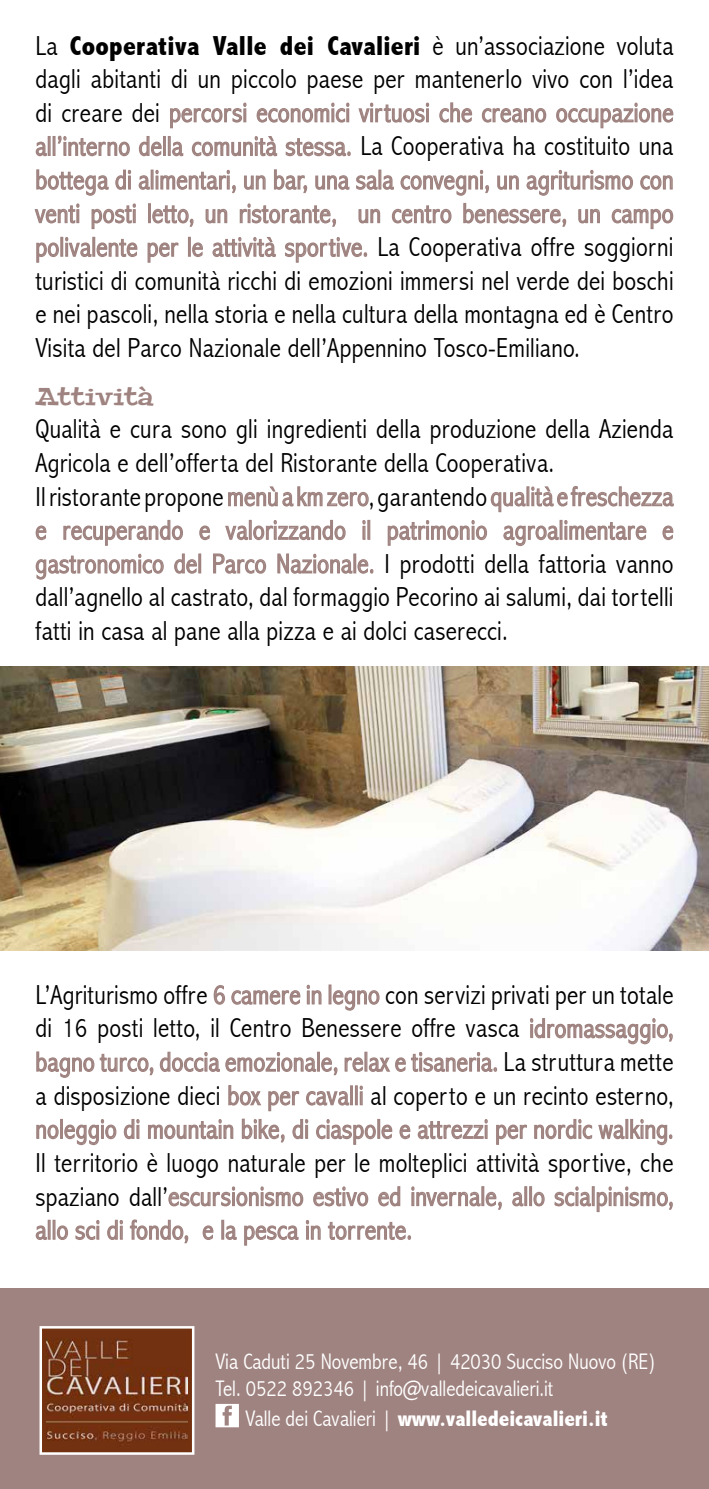
<style>
.page{position:relative;width:709px;height:1489px;background:#fff}
.page>*{position:absolute;margin:0;border:0;box-sizing:border-box;transform-origin:0 0}
.t1{font:300 condensed 27.5px/33.5px "Abadi";letter-spacing:.01em;color:#000;text-align:justify}
.t2{font:300 condensed 27.5px/33.5px "Abadi";letter-spacing:.01em;color:#9f8380;text-align:justify}
.t3{font:25px "Peralta";letter-spacing:.01em;color:#9f8380}
.t4{font:300 condensed 22.5px/27px "Abadi";color:#fff}
.t5{font:800 condensed 22.5px "Abadi";color:#fff}
.s1{font-weight:800}
.s2{color:#9f8380}
.s3{color:#000}
.s4{font-weight:300}
</style>
<div class="page">
<div style="left:0;top:1288px;width:709px;height:200px;background:#9f8380"></div>
<svg style="left:170px;top:103px;width:76px;height:26px"></svg>
<div style="left:243px;top:108px;width:3px;height:14px;border:1px solid #9f8380"></div>
<svg style="left:256px;top:103px;width:93px;height:20px"></svg>
<div style="left:346px;top:108px;width:3px;height:14px;border:1px solid #9f8380"></div>
<svg style="left:358px;top:103px;width:71px;height:20px"></svg>
<div style="left:426px;top:108px;width:3px;height:14px;border:1px solid #9f8380"></div>
<svg style="left:439px;top:102px;width:34px;height:21px"></svg>
<svg style="left:481px;top:108px;width:66px;height:15px"></svg>
<svg style="left:556px;top:103px;width:118px;height:26px"></svg>
<svg style="left:35px;top:141px;width:13px;height:16px"></svg>
<div style="left:48px;top:136px;width:3px;height:20px;border:1px solid #9f8380"></div>
<div style="left:53px;top:136px;width:3px;height:20px;border:1px solid #9f8380"></div>
<svg style="left:57px;top:135px;width:73px;height:22px"></svg>
<svg style="left:139px;top:136px;width:23px;height:21px"></svg>
<div style="left:163px;top:136px;width:3px;height:20px;border:1px solid #9f8380"></div>
<div style="left:168px;top:136px;width:3px;height:20px;border:1px solid #9f8380"></div>
<svg style="left:172px;top:141px;width:12px;height:16px"></svg>
<svg style="left:191px;top:136px;width:87px;height:21px"></svg>
<svg style="left:285px;top:138px;width:66px;height:19px"></svg>
<svg style="left:36px;top:169px;width:73px;height:27px"></svg>
<svg style="left:115px;top:169px;width:16px;height:21px"></svg>
<div style="left:128px;top:175px;width:3px;height:14px;border:1px solid #9f8380"></div>
<svg style="left:138px;top:170px;width:98px;height:24px"></svg>
<svg style="left:244px;top:175px;width:22px;height:15px"></svg>
<svg style="left:274px;top:169px;width:34px;height:25px"></svg>
<div style="left:378px;top:169px;width:3px;height:20px;border:1px solid #9f8380"></div>
<svg style="left:315px;top:174px;width:79px;height:16px"></svg>
<svg style="left:400px;top:170px;width:89px;height:26px"></svg>
<svg style="left:497px;top:175px;width:22px;height:15px"></svg>
<svg style="left:526px;top:170px;width:147px;height:26px"></svg>
<svg style="left:34px;top:203px;width:45px;height:21px"></svg>
<div style="left:76px;top:209px;width:3px;height:14px;border:1px solid #9f8380"></div>
<svg style="left:91px;top:203px;width:45px;height:27px"></svg>
<div style="left:133px;top:209px;width:3px;height:14px;border:1px solid #9f8380"></div>
<div style="left:148px;top:203px;width:3px;height:20px;border:1px solid #9f8380"></div>
<svg style="left:152px;top:205px;width:42px;height:22px"></svg>
<svg style="left:205px;top:208px;width:23px;height:16px"></svg>
<svg style="left:239px;top:203px;width:97px;height:24px"></svg>
<svg style="left:358px;top:208px;width:23px;height:16px"></svg>
<svg style="left:391px;top:205px;width:61px;height:19px"></svg>
<svg style="left:463px;top:202px;width:104px;height:25px"></svg>
<svg style="left:578px;top:208px;width:22px;height:16px"></svg>
<svg style="left:611px;top:208px;width:63px;height:22px"></svg>
<svg style="left:36px;top:237px;width:102px;height:26px"></svg>
<svg style="left:147px;top:242px;width:32px;height:21px"></svg>
<div style="left:188px;top:237px;width:3px;height:20px;border:1px solid #9f8380"></div>
<svg style="left:192px;top:242px;width:11px;height:15px"></svg>
<svg style="left:212px;top:237px;width:64px;height:20px"></svg>
<svg style="left:285px;top:237px;width:83px;height:26px"></svg>
<svg style="left:228px;top:486px;width:141px;height:21px"></svg>
<svg style="left:490px;top:486px;width:184px;height:27px"></svg>
<svg style="left:35px;top:525px;width:12px;height:15px"></svg>
<svg style="left:63px;top:519px;width:120px;height:27px"></svg>
<svg style="left:199px;top:525px;width:11px;height:15px"></svg>
<svg style="left:225px;top:519px;width:121px;height:22px"></svg>
<svg style="left:362px;top:520px;width:4px;height:4px"></svg>
<div style="left:362px;top:526px;width:3px;height:14px;border:1px solid #9f8380"></div>
<div style="left:367px;top:520px;width:3px;height:20px;border:1px solid #9f8380"></div>
<svg style="left:387px;top:520px;width:101px;height:26px"></svg>
<svg style="left:503px;top:520px;width:144px;height:26px"></svg>
<svg style="left:662px;top:525px;width:12px;height:15px"></svg>
<svg style="left:35px;top:553px;width:129px;height:27px"></svg>
<svg style="left:174px;top:553px;width:23px;height:21px"></svg>
<div style="left:198px;top:553px;width:3px;height:20px;border:1px solid #9f8380"></div>
<svg style="left:213px;top:553px;width:54px;height:21px"></svg>
<svg style="left:277px;top:553px;width:97px;height:21px"></svg>
<svg style="left:213px;top:985px;width:88px;height:20px"></svg>
<svg style="left:307px;top:984px;width:15px;height:21px"></svg>
<div style="left:328px;top:984px;width:3px;height:20px;border:1px solid #9f8380"></div>
<svg style="left:332px;top:990px;width:48px;height:21px"></svg>
<svg style="left:530px;top:1018px;width:143px;height:26px"></svg>
<svg style="left:36px;top:1051px;width:302px;height:27px"></svg>
<svg style="left:344px;top:1051px;width:154px;height:21px"></svg>
<svg style="left:228px;top:1085px;width:33px;height:21px"></svg>
<svg style="left:268px;top:1091px;width:82px;height:20px"></svg>
<div style="left:350px;top:1085px;width:3px;height:20px;border:1px solid #9f8380"></div>
<div style="left:355px;top:1085px;width:3px;height:20px;border:1px solid #9f8380"></div>
<svg style="left:359px;top:1085px;width:4px;height:4px"></svg>
<div style="left:360px;top:1091px;width:3px;height:14px;border:1px solid #9f8380"></div>
<svg style="left:36px;top:1119px;width:81px;height:26px"></svg>
<svg style="left:123px;top:1119px;width:17px;height:20px"></svg>
<div style="left:136px;top:1124px;width:3px;height:14px;border:1px solid #9f8380"></div>
<svg style="left:148px;top:1119px;width:86px;height:21px"></svg>
<svg style="left:241px;top:1118px;width:44px;height:24px"></svg>
<svg style="left:292px;top:1119px;width:16px;height:20px"></svg>
<div style="left:305px;top:1124px;width:3px;height:14px;border:1px solid #9f8380"></div>
<svg style="left:316px;top:1119px;width:77px;height:26px"></svg>
<svg style="left:399px;top:1124px;width:12px;height:15px"></svg>
<svg style="left:417px;top:1119px;width:71px;height:21px"></svg>
<div style="left:484px;top:1124px;width:3px;height:14px;border:1px solid #9f8380"></div>
<svg style="left:496px;top:1124px;width:31px;height:21px"></svg>
<svg style="left:534px;top:1119px;width:139px;height:27px"></svg>
<svg style="left:168px;top:1186px;width:136px;height:21px"></svg>
<svg style="left:313px;top:1186px;width:56px;height:21px"></svg>
<svg style="left:378px;top:1186px;width:23px;height:20px"></svg>
<svg style="left:411px;top:1186px;width:91px;height:24px"></svg>
<svg style="left:512px;top:1191px;width:12px;height:16px"></svg>
<div style="left:524px;top:1186px;width:3px;height:19px;border:1px solid #9f8380"></div>
<div style="left:529px;top:1186px;width:3px;height:19px;border:1px solid #9f8380"></div>
<svg style="left:532px;top:1191px;width:13px;height:15px"></svg>
<svg style="left:554px;top:1186px;width:119px;height:26px"></svg>
<svg style="left:35px;top:1224px;width:13px;height:16px"></svg>
<div style="left:48px;top:1219px;width:3px;height:20px;border:1px solid #9f8380"></div>
<div style="left:53px;top:1219px;width:3px;height:20px;border:1px solid #9f8380"></div>
<svg style="left:56px;top:1220px;width:43px;height:20px"></svg>
<div style="left:96px;top:1225px;width:3px;height:14px;border:1px solid #9f8380"></div>
<svg style="left:107px;top:1219px;width:16px;height:21px"></svg>
<div style="left:120px;top:1225px;width:3px;height:14px;border:1px solid #9f8380"></div>
<svg style="left:129px;top:1219px;width:60px;height:24px"></svg>
<svg style="left:202px;top:1225px;width:12px;height:15px"></svg>
<div style="left:221px;top:1219px;width:3px;height:20px;border:1px solid #9f8380"></div>
<svg style="left:225px;top:1225px;width:12px;height:15px"></svg>
<svg style="left:244px;top:1225px;width:55px;height:21px"></svg>
<svg style="left:306px;top:1220px;width:15px;height:20px"></svg>
<svg style="left:327px;top:1221px;width:84px;height:19px"></svg>
<div style="left:41px;top:1327px;width:152px;height:126px;background:#733110"></div>
<img style="left:46px;top:1328px;width:142px;height:117px">
<div style="left:39px;top:1325px;width:155px;height:129px;border:2px solid #fff"></div>
<img style="left:0;top:666px;width:709px;height:284px">
<svg style="left:215px;top:1403px;width:24px;height:24px"></svg>
<p class="t1" style="left:35px;top:29px;width:639px">La <span class="s1">Cooperativa Valle dei Cavalieri</span> è un’associazione voluta dagli abitanti di un piccolo paese per mantenerlo vivo con l’idea di creare dei <span class="s2">percorsi economici virtuosi che creano occupazione all’interno della comunità stessa.</span> La Cooperativa ha costituito una <span class="s2">bottega di alimentari, un bar, una sala convegni, un agriturismo con venti posti letto, un ristorante, un centro benessere, un campo polivalente per le attività sportive.</span> La Cooperativa offre soggiorni turistici di comunità ricchi di emozioni immersi nel verde dei boschi e nei pascoli, nella storia e nella cultura della montagna ed è Centro Visita del Parco Nazionale dell’Appennino Tosco-Emiliano.</p>
<p class="t3" style="left:35px;top:380px;width:119px">Attività</p>
<p class="t1" style="left:35px;top:412px;width:639px;text-align:left">Qualità e cura sono gli ingredienti della produzione della Azienda Agricola e dell’offerta del Ristorante della Cooperativa.<br>Il ristorante propone <span class="s2">menù a km zero</span>, garantendo <span class="s2">qualità e freschezza e recuperando e valorizzando il patrimonio agroalimentare e gastronomico del Parco Nazionale.</span> I prodotti della fattoria vanno dall’agnello al castrato, dal formaggio Pecorino ai salumi, dai tortelli fatti in casa al pane alla pizza e ai dolci caserecci.</p>
<p class="t1" style="left:35px;top:977px;width:639px">L’Agriturismo offre <span class="s2">6 camere in legno</span> con servizi privati per un totale di 16 posti letto, il Centro Benessere offre vasca <span class="s2">idromassaggio, bagno turco, doccia emozionale, relax e tisaneria.</span> La struttura mette a disposizione dieci <span class="s2">box per cavalli</span> al coperto e un recinto esterno, <span class="s2">noleggio di mountain bike, di ciaspole e attrezzi per nordic walking.</span></p>
<p class="t2" style="left:35px;top:1145px;width:639px"><span class="s3">Il territorio è luogo naturale per le molteplici attività sportive, che spaziano dall’</span>escursionismo estivo ed invernale, allo scialpinismo, allo sci di fondo, e la pesca in torrente.</p>
<p class="t4" style="left:215px;top:1347px;width:441px">Via Caduti 25 Novembre, 46 | 42030 Succiso Nuovo (RE)<br>Tel. 0522 892346 | info@valledeicavalieri.it</p>
<p class="t5" style="left:245px;top:1405px;width:364px"><span class="s4">Valle dei Cavalieri |</span> www.valledeicavalieri.it</p>
</div>
